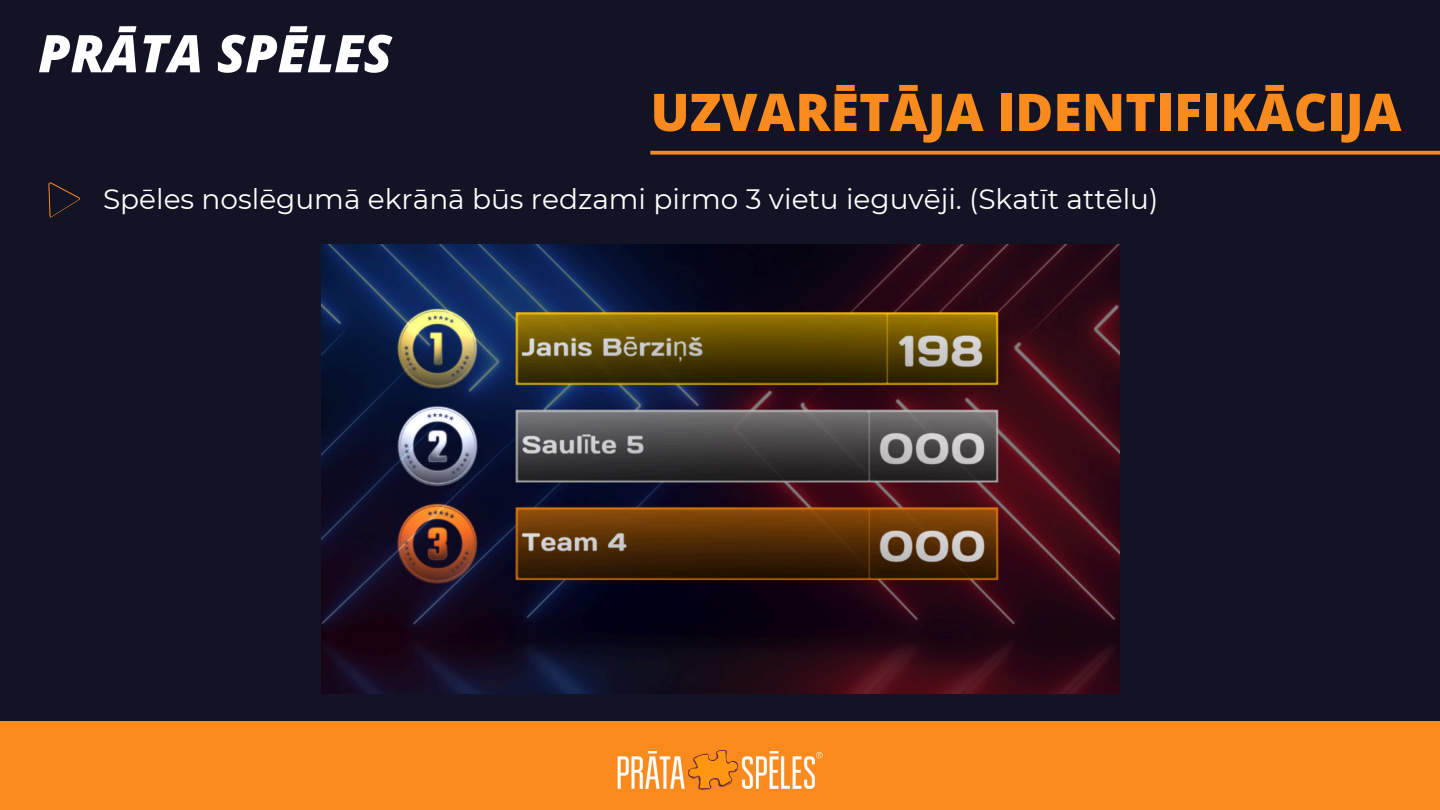
<style>
.page{position:relative;width:1440px;height:810px;background:#121325}
.page>*{position:absolute;margin:0;border:0;box-sizing:border-box;transform-origin:0 0}
.t1{font:800 52px "Open Sans";color:#f98a1e}
.t2{font:italic 800 52px "Open Sans";color:#fff}
.t3{font:28px "Montserrat";color:#fff}
</style>
<div class="page">
<svg style="left:650px;top:151px;width:790px;height:4px;background:#e07d1e"></svg>
<div style="left:12px;top:721px;width:1428px;height:89px;background:#f98a1e"></div>
<img style="left:617px;top:750px;width:206px;height:40px">
<svg style="left:48px;top:182px;width:32px;height:36px"></svg>
<img style="left:321px;top:245px;width:798px;height:448px">
<p class="t2" style="left:38px;top:17px;width:355px">PRĀTA SPĒLES</p>
<p class="t1" style="left:650px;top:75px;width:753px">UZVARĒTĀJA IDENTIFIKĀCIJA</p>
<p class="t3" style="left:103px;top:182px;width:1057px">Spēles noslēgumā ekrānā būs redzami pirmo 3 vietu ieguvēji. (Skatīt attēlu)</p>
</div>
